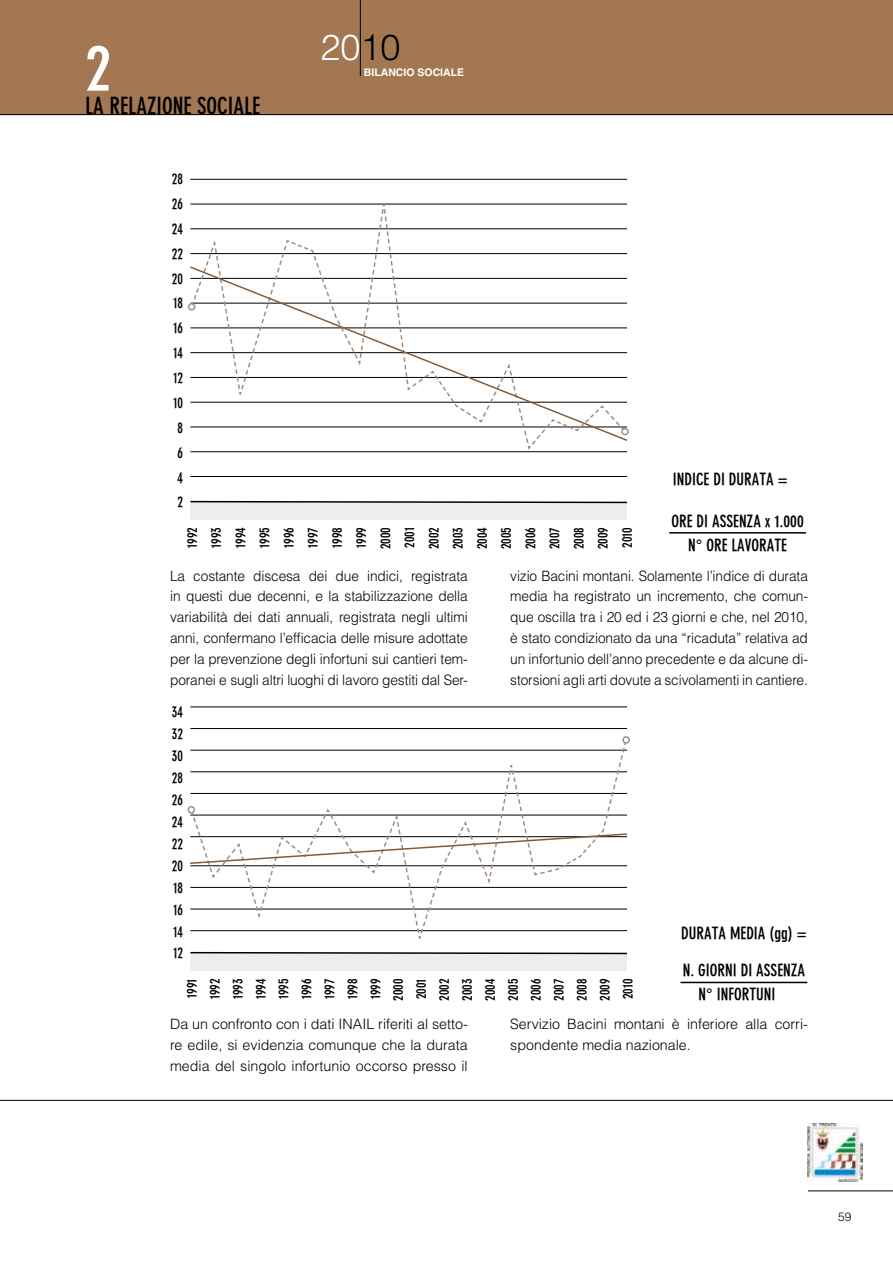
<style>
.page{position:relative;width:893px;height:1263px;background:#fff}
.page>*{position:absolute;margin:0;border:0;box-sizing:border-box;transform-origin:0 0}
.t1{font:63px "DIN Neuzeit Grotesk Bold Cond";color:#fff}
.t2{font:300 36px "Helvetica";color:#fff}
.t3{font:23.1px "DIN Neuzeit Grotesk Bold Cond";color:#000}
.t4{font:16.5px/24px "DIN Neuzeit Grotesk Bold Cond";color:#000;text-align:center}
.t5{font:15px/24.9px "DIN Neuzeit Grotesk Bold Cond";color:#000;text-align:justify;scale:.9 1}
.t6{font:300 14.25px/20.9px "Helvetica";color:#000;text-align:justify;scale:.96 1}
.t7{font:300 14.25px/20.9px "Helvetica";color:#000;text-align:justify}
.t8{font:13.5px/23px "DIN Neuzeit Grotesk Bold Cond";color:#000;text-align:justify}
.t9{font:300 12px "Helvetica";color:#000}
.t10{font:700 10.5px "Helvetica";color:#fff}
.s1{color:#000}
</style>
<div class="page">
<div style="left:0;top:0;width:893px;height:115px;background:#a37751"></div>
<hr style="left:360px;top:0;width:1px;height:76px;background:#000">
<hr style="left:0;top:1100px;width:893px;height:1px;background:#000">
<hr style="left:808px;top:1190px;width:85px;height:1px;background:#000">
<hr style="left:0;top:114px;width:893px;height:1px;background:#000">
<img style="left:808px;top:1123px;width:55px;height:58px">
<hr style="left:669px;top:532px;width:137px;height:2px;background:#000">
<hr style="left:190px;top:728px;width:437px;height:1px;background:#000">
<hr style="left:190px;top:706px;width:437px;height:1px;background:#000">
<div style="left:190px;top:953px;width:437px;height:18px;background:#eceded"></div>
<svg style="left:190px;top:951px;width:437px;height:4px"></svg>
<div style="left:188px;top:806px;width:7px;height:7px;border:2px solid #a28e80;border-radius:50%"></div>
<div style="left:622px;top:736px;width:8px;height:8px;border:2px solid #a28e80;border-radius:50%"></div>
<svg style="left:189px;top:747px;width:438px;height:187px"></svg>
<hr style="left:680px;top:982px;width:127px;height:1px;background:#000">
<hr style="left:190px;top:451px;width:437px;height:1px;background:#000">
<hr style="left:190px;top:476px;width:437px;height:1px;background:#000">
<hr style="left:190px;top:179px;width:437px;height:1px;background:#000">
<hr style="left:190px;top:204px;width:437px;height:1px;background:#000">
<hr style="left:190px;top:228px;width:437px;height:1px;background:#000">
<hr style="left:190px;top:253px;width:437px;height:1px;background:#000">
<div style="left:190px;top:502px;width:437px;height:18px;background:#eceded"></div>
<svg style="left:190px;top:500px;width:437px;height:4px"></svg>
<svg style="left:191px;top:203px;width:434px;height:247px"></svg>
<svg style="left:188px;top:265px;width:441px;height:177px"></svg>
<h1 class="t1" style="left:85px;top:32px;width:27px">2</h1>
<h3 class="t3" style="left:85px;top:92px;width:177px">lA RELAZIONE SOCIALE</h3>
<p class="t5" style="left:172px;top:167px;width:14px;text-align:center">28<br>26<br>24<br>22<br>20<br>18<br>16<br>14<br>12<br>10<br>8<br>6<br>4<br>2</p>
<h2 class="t2" style="left:320px;top:24px;width:82px">20<span class="s1">10</span></h2>
<p class="t10" style="left:364px;top:66px;width:102px">BILANCIO SOCIALE</p>
<p class="t8" style="left:180px;top:549px;width:24px;line-height:24.2px;rotate:-90deg">1992<br>1993<br>1994<br>1995<br>1996<br>1997<br>1998<br>1999<br>2000<br>2001<br>2002<br>2003<br>2004<br>2005<br>2006<br>2007<br>2008<br>2009<br>2010</p>
<p class="t4" style="left:673px;top:468px;width:116px">INDICE DI DURATA =</p>
<p class="t4" style="left:671px;top:509px;width:134px">ORE DI ASSENZA x 1.000<br>N° ORE LAVORATE</p>
<p class="t6" style="left:170px;top:565px;width:312px">La costante discesa dei due indici, registrata in questi due decenni, e la stabilizzazione della variabilità dei dati annuali, registrata negli ultimi anni, confermano l’efficacia delle misure adottate per la prevenzione degli infortuni sui cantieri tem&shy;poranei e sugli altri luoghi di lavoro gestiti dal Ser-</p>
<p class="t6" style="left:510px;top:565px;width:312px">vizio Bacini montani. Solamente l’indice di durata media ha registrato un incremento, che comun&shy;que oscilla tra i 20 ed i 23 giorni e che, nel 2010, è stato condizionato da una “ricaduta” relativa ad un infortunio dell’anno precedente e da alcune di&shy;storsioni agli arti dovute a scivolamenti in cantiere.</p>
<p class="t5" style="left:172px;top:701px;width:14px;line-height:21.9px">34<br>32<br>30<br>28<br>26<br>24<br>22<br>20<br>18<br>16<br>14<br>12</p>
<p class="t8" style="left:180px;top:1001px;width:24px;rotate:-90deg">1991<br>1992<br>1993<br>1994<br>1995<br>1996<br>1997<br>1998<br>1999<br>2000<br>2001<br>2002<br>2003<br>2004<br>2005<br>2006<br>2007<br>2008<br>2009<br>2010</p>
<p class="t4" style="left:681px;top:922px;width:127px">DURATA MEDIA (gg) =</p>
<p class="t4" style="left:699px;top:958px;width:108px;text-align:left;text-indent:-16px">N. GIORNI DI ASSENZA<br>N° INFORTUNI</p>
<p class="t7" style="left:170px;top:1013px;width:299px">Da un confronto con i dati INAIL riferiti al setto&shy;re edile, si evidenzia comunque che la durata media del singolo infortunio occorso presso il</p>
<p class="t7" style="left:510px;top:1013px;width:299px">Servizio Bacini montani è inferiore alla corri&shy;spondente media nazionale.</p>
<p class="t9" style="left:838px;top:1210px;width:15px">59</p>
</div>
